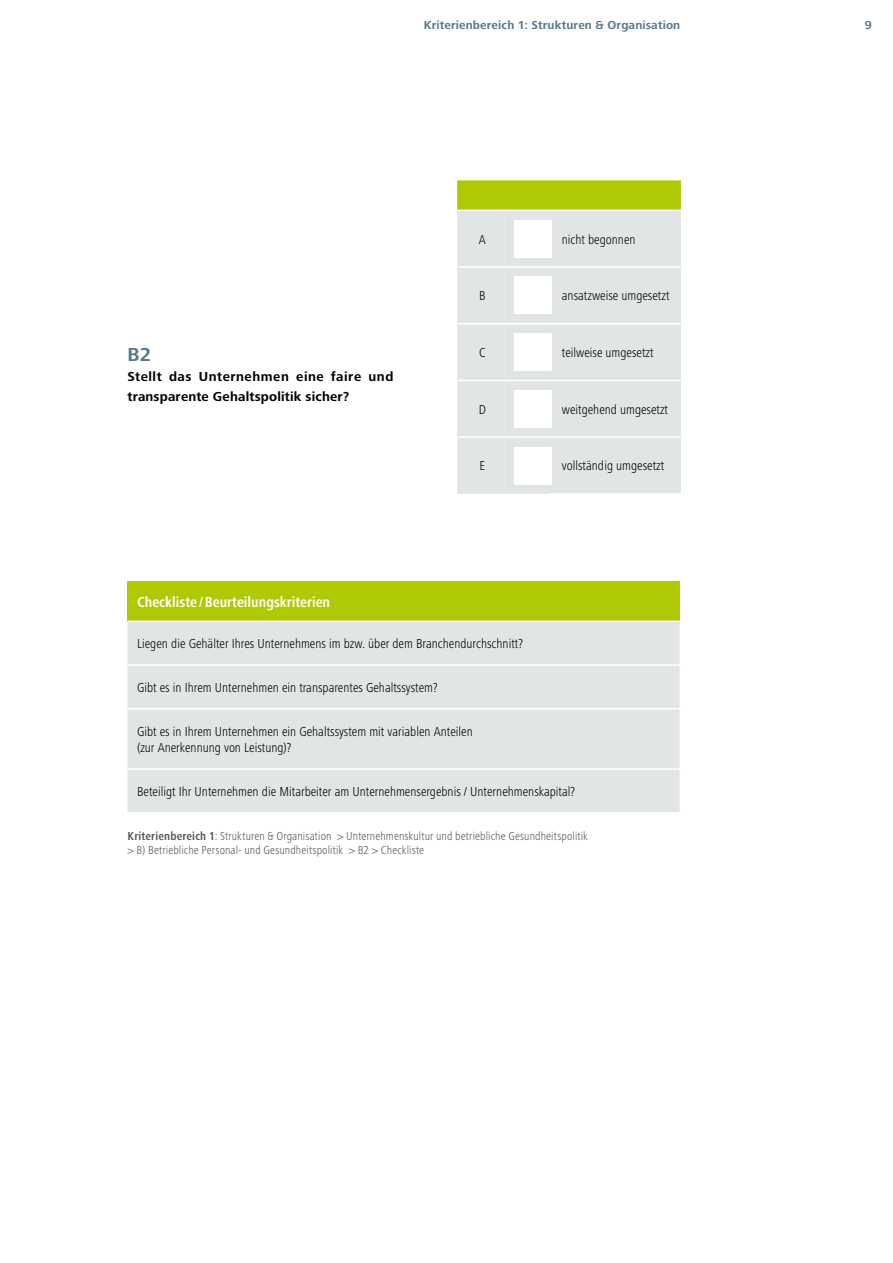
<style>
.page{position:relative;width:893px;height:1263px;background:#fff}
.page>*{position:absolute;margin:0;border:0;box-sizing:border-box;transform-origin:0 0}
.t1{font:700 19.5px "Frutiger Next Pro";color:#567991}
.t2{font:700 condensed 15px "Frutiger Next Pro";color:#fff}
.t3{font:300 condensed 13.5px/16.5px "Frutiger Next Pro";color:#000}
.t4{font:700 13.5px/20.1px "Frutiger Next Pro";letter-spacing:.02em;color:#000}
.t5{font:300 condensed 12px/13.5px "Frutiger Next Pro";letter-spacing:.01em;color:#565656}
.t6{font:700 12px "Frutiger Next Pro";letter-spacing:.01em;color:#567991}
.s1{font-weight:700}
</style>
<div class="page">
<div style="left:128px;top:581px;width:552px;height:40px;background:#afca05"></div>
<div style="left:128px;top:622px;width:552px;height:190px;background:#e2e5e5"></div>
<hr style="left:128px;top:664px;width:553px;height:2px;background:#fff">
<hr style="left:128px;top:708px;width:553px;height:1px;background:#fff">
<hr style="left:128px;top:768px;width:553px;height:2px;background:#fff">
<hr style="left:128px;top:620px;width:553px;height:2px;background:#fff">
<svg style="left:457px;top:180px;width:224px;height:314px;background:#dce2cd"></svg>
<hr style="left:549px;top:493px;width:132px;height:2px;background:#fff">
<hr style="left:457px;top:436px;width:48px;height:2px;background:#fff">
<hr style="left:505px;top:436px;width:44px;height:2px;background:#fff">
<hr style="left:549px;top:436px;width:132px;height:2px;background:#fff">
<hr style="left:457px;top:266px;width:48px;height:2px;background:#fff">
<hr style="left:505px;top:266px;width:44px;height:2px;background:#fff">
<hr style="left:549px;top:266px;width:132px;height:2px;background:#fff">
<hr style="left:457px;top:323px;width:48px;height:1px;background:#fff">
<hr style="left:505px;top:323px;width:44px;height:1px;background:#fff">
<hr style="left:549px;top:323px;width:132px;height:1px;background:#fff">
<hr style="left:457px;top:380px;width:48px;height:1px;background:#fff">
<hr style="left:505px;top:380px;width:44px;height:1px;background:#fff">
<hr style="left:549px;top:380px;width:132px;height:1px;background:#fff">
<hr style="left:457px;top:210px;width:48px;height:1px;background:#fff">
<hr style="left:505px;top:210px;width:44px;height:1px;background:#fff">
<hr style="left:549px;top:210px;width:132px;height:1px;background:#fff">
<div style="left:514px;top:220px;width:38px;height:37px;background:#fff"></div>
<div style="left:514px;top:277px;width:38px;height:37px;background:#fff"></div>
<div style="left:514px;top:333px;width:38px;height:38px;background:#fff"></div>
<div style="left:514px;top:390px;width:38px;height:38px;background:#fff"></div>
<div style="left:514px;top:447px;width:38px;height:37px;background:#fff"></div>
<p class="t6" style="left:424px;top:20px;width:258px">Kriterienbereich 1: Strukturen &amp; Organisation</p>
<p class="t6" style="left:865px;top:20px;width:9px">9</p>
<p class="t3" style="left:479px;top:231px;width:9px">A</p>
<p class="t3" style="left:562px;top:231px;width:75px">nicht begonnen</p>
<h1 class="t1" style="left:128px;top:346px;width:25px">B2</h1>
<p class="t4" style="left:128px;top:367px;width:267px">Stellt das Unternehmen eine faire und transparente Gehaltspolitik sicher?</p>
<p class="t3" style="left:479px;top:288px;width:8px">B</p>
<p class="t3" style="left:562px;top:288px;width:109px">ansatzweise umgesetzt</p>
<p class="t3" style="left:479px;top:345px;width:8px">C</p>
<p class="t3" style="left:562px;top:345px;width:93px">teilweise umgesetzt</p>
<p class="t3" style="left:479px;top:401px;width:9px">D</p>
<p class="t3" style="left:562px;top:401px;width:108px">weitgehend umgesetzt</p>
<p class="t3" style="left:480px;top:458px;width:7px">E</p>
<p class="t3" style="left:562px;top:458px;width:104px">vollständig umgesetzt</p>
<p class="t2" style="left:137px;top:596px;width:195px">Checkliste / Beurteilungskriterien</p>
<p class="t3" style="left:137px;top:636px;width:387px">Liegen die Gehälter Ihres Unternehmens im bzw. über dem Branchendurchschnitt?</p>
<p class="t3" style="left:137px;top:679px;width:302px">Gibt es in Ihrem Unternehmen ein transparentes Gehaltssystem?</p>
<p class="t3" style="left:137px;top:723px;width:337px">Gibt es in Ihrem Unternehmen ein Gehaltssystem mit variablen Anteilen (zur Anerkennung von Leistung)?</p>
<p class="t3" style="left:137px;top:783px;width:440px">Beteiligt Ihr Unternehmen die Mitarbeiter am Unternehmensergebnis / Unternehmenskapital?</p>
<p class="t5" style="left:128px;top:830px;width:462px"><span class="s1">Kriterienbereich 1</span>: Strukturen &amp; Organisation &gt; Unternehmenskultur und betriebliche Gesundheitspolitik &gt; B) Betriebliche Personal- und Gesundheitspolitik &gt; B2 &gt; Checkliste</p>
</div>
